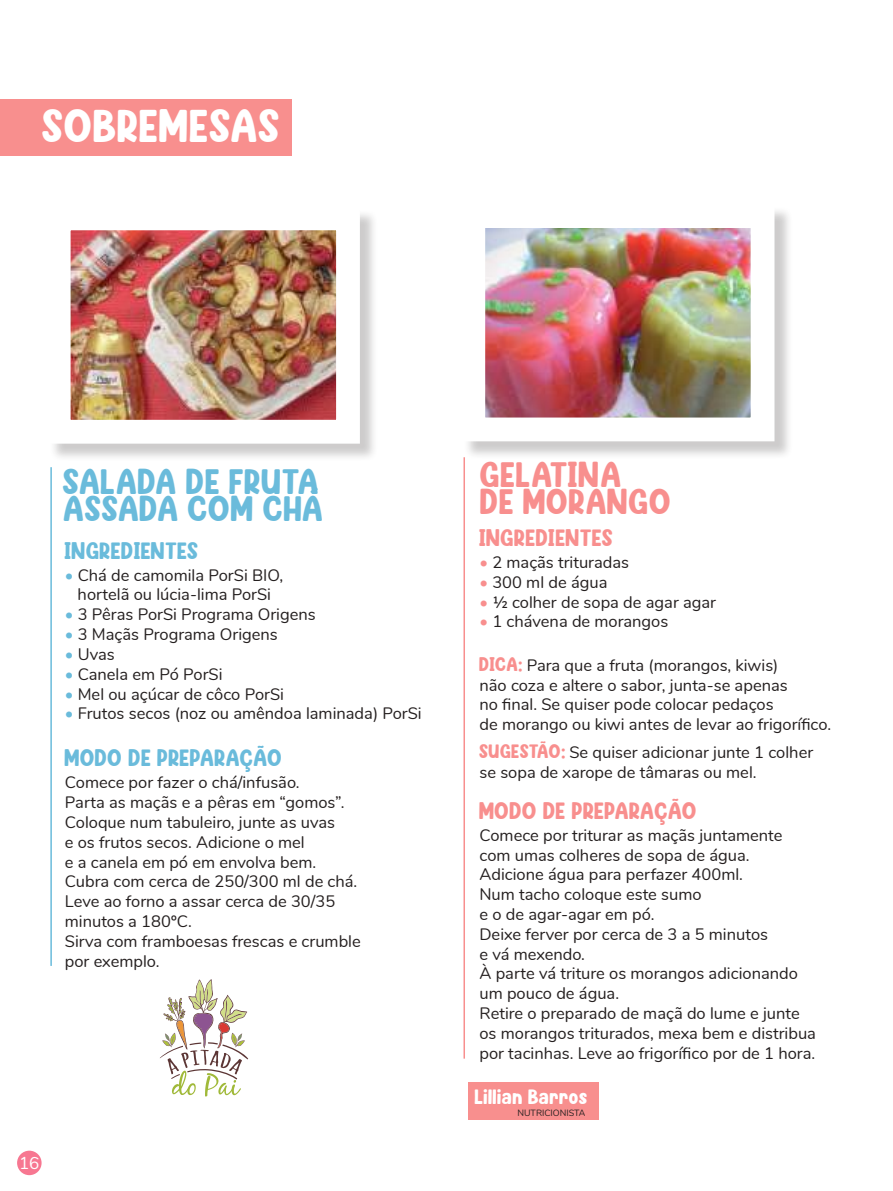
<style>
.page{position:relative;width:893px;height:1191px;background:#fff}
.page>*{position:absolute;margin:0;border:0;box-sizing:border-box;transform-origin:0 0}
.t1{font:46.8px "Milk Kids";color:#fff}
.t2{font:36px/27px "Milk Kids";color:#6abbdb}
.t3{font:36px/27px "Milk Kids";color:#f88f8e}
.t4{font:24px "Milk Kids";color:#f88f8e}
.t5{font:24px "Milk Kids";color:#6abbdb}
.t6{font:21.15px "Milk Kids";color:#fff}
.t7{font:16.95px "Nunito";color:#fff}
.t8{font:16.5px/19.8px "Nunito";color:#241f1f}
.t9{font:9px "Nunito";color:#241f1f}
.s1{color:#6abbdb}
.s2{color:#f88f8e}
.s3{font-family:"Milk Kids";font-size:19.65px;color:#f88f8e}
</style>
<div class="page">
<hr style="left:50px;top:467px;width:2px;height:499px;background:#6abbdb">
<hr style="left:463px;top:457px;width:2px;height:601px;background:#f88f8e">
<div style="left:0;top:99px;width:291px;height:57px;background:#f88f8e"></div>
<div style="left:49px;top:209px;width:329px;height:253px;background:#241f1f;opacity:.23"></div>
<img style="left:72px;top:231px;width:263px;height:187px">
<div style="left:464px;top:206px;width:329px;height:254px;background:#241f1f;opacity:.23"></div>
<img style="left:486px;top:229px;width:263px;height:187px">
<div style="left:468px;top:1082px;width:130px;height:38px;background:#f88f8e"></div>
<svg style="left:160px;top:979px;width:88px;height:117px"></svg>
<div style="left:17px;top:1150px;width:25px;height:25px;background:#f77791;border-radius:50%"></div>
<h1 class="t1" style="left:43px;top:98px;width:240px">SOBREMESAS</h1>
<h2 class="t2" style="left:63px;top:468px;width:263px">SALADA DE FRUTA<br>ASSADA COM CHÁ</h2>
<h2 class="t3" style="left:480px;top:461px;width:191px">GELATINA<br>DE MORANGO</h2>
<h3 class="t5" style="left:65px;top:536px;width:47px">INGREDIENTES</h3>
<p class="t8" style="left:65px;top:564px;width:220px;text-align:center"><span class="s1">•</span> Chá de camomila PorSi BIO, hortelã ou lúcia-lima PorSi</p>
<p class="t8" style="left:65px;top:604px;width:252px"><span class="s1">•</span> 3 Pêras PorSi Programa Origens</p>
<p class="t8" style="left:65px;top:623px;width:214px"><span class="s1">•</span> 3 Maçãs Programa Origens</p>
<p class="t8" style="left:65px;top:643px;width:51px"><span class="s1">•</span> Uvas</p>
<p class="t8" style="left:65px;top:663px;width:159px"><span class="s1">•</span> Canela em Pó PorSi</p>
<p class="t8" style="left:65px;top:683px;width:221px"><span class="s1">•</span> Mel ou açúcar de côco PorSi</p>
<p class="t8" style="left:65px;top:703px;width:358px"><span class="s1">•</span> Frutos secos (noz ou amêndoa laminada) PorSi</p>
<h3 class="t5" style="left:65px;top:743px;width:31px">MODO</h3>
<h3 class="t5" style="left:129px;top:743px;width:127px">DE PREPARAÇÃO</h3>
<p class="t8" style="left:65px;top:772px;width:297px">Comece por fazer o chá/infusão.<br>Parta as maçãs e a pêras em “gomos”.<br>Coloque num tabuleiro, junte as uvas<br>e os frutos secos. Adicione o mel<br>e a canela em pó em envolva bem.<br>Cubra com cerca de 250/300 ml de chá.<br>Leve ao forno a assar cerca de 30/35 minutos a 180ºC.<br>Sirva com framboesas frescas e crumble por exemplo.</p>
<h3 class="t4" style="left:479px;top:523px;width:47px">INGREDIENTES</h3>
<p class="t8" style="left:479px;top:551px;width:151px"><span class="s2">•</span> 2 maçãs trituradas</p>
<p class="t8" style="left:479px;top:571px;width:129px"><span class="s2">•</span> 300 ml de água</p>
<p class="t8" style="left:479px;top:591px;width:238px"><span class="s2">•</span> ½ colher de sopa de agar agar</p>
<p class="t8" style="left:479px;top:611px;width:190px"><span class="s2">•</span> 1 chávena de morangos</p>
<p class="t8" style="left:479px;top:654px;width:353px"><span class="s3">DICA:</span> Para que a fruta (morangos, kiwis)<br>não coza e altere o sabor, junta-se apenas<br>no final. Se quiser pode colocar pedaços<br>de morango ou kiwi antes de levar ao frigorífico.</p>
<p class="t8" style="left:479px;top:741px;width:335px"><span class="s3">SUGESTÃO:</span> Se quiser adicionar junte 1 colher se sopa de xarope de tâmaras ou mel.</p>
<h3 class="t4" style="left:479px;top:796px;width:31px">MODO</h3>
<h3 class="t4" style="left:543px;top:796px;width:127px">DE PREPARAÇÃO</h3>
<p class="t8" style="left:479px;top:824px;width:338px">Comece por triturar as maçãs juntamente com umas colheres de sopa de água.<br>Adicione água para perfazer 400ml.<br>Num tacho coloque este sumo<br>e o de agar-agar em pó.<br>Deixe ferver por cerca de 3 a 5 minutos<br>e vá mexendo.<br>À parte vá triture os morangos adicionando um pouco de água.<br>Retire o preparado de maçã do lume e junte os morangos triturados, mexa bem e distribua por tacinhas. Leve ao frigorífico por de 1 hora.</p>
<p class="t7" style="left:19px;top:1150px;width:22px">16</p>
<p class="t6" style="left:475px;top:1084px;width:115px">LILLIAN BARROS</p>
<p class="t9" style="left:517px;top:1106px;width:69px">NUTRICIONISTA</p>
</div>
